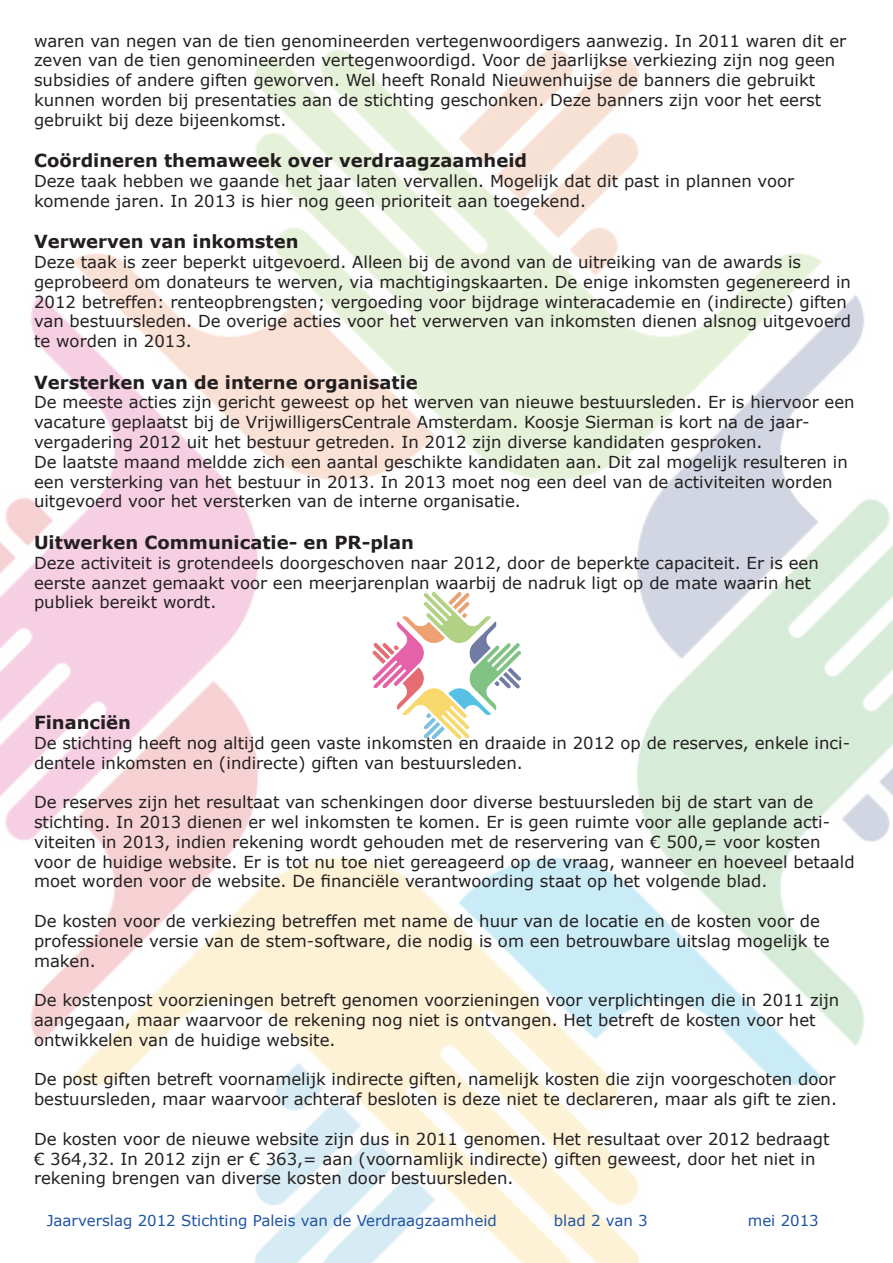
<style>
.page{position:relative;width:893px;height:1263px;background:#fff}
.page>*{position:absolute;margin:0;border:0;box-sizing:border-box;transform-origin:0 0}
.t1{font:700 18px "Verdana";color:#231f20}
.t2{font:16.5px/19.8px "Verdana";color:#231f20}
.t3{font:15px "Verdana";color:#1e53a3}
</style>
<div class="page">
<img style="left:0;top:49px;width:893px;height:1214px">
<img style="left:373px;top:588px;width:147px;height:154px">
<p class="t2" style="left:34px;top:30px;width:814px">waren van negen van de tien genomineerden vertegenwoordigers aanwezig. In 2011 waren dit er zeven van de tien genomineerden vertegenwoordigd. Voor de jaarlijkse verkiezing zijn nog geen subsidies of andere giften geworven. Wel heeft Ronald Nieuwenhuijse de banners die gebruikt kunnen worden bij presentaties aan de stichting geschonken. Deze banners zijn voor het eerst gebruikt bij deze bijeenkomst.</p>
<p class="t1" style="left:34px;top:149px;width:495px">Coördineren themaweek over verdraagzaamheid</p>
<p class="t2" style="left:34px;top:171px;width:762px">Deze taak hebben we gaande het jaar laten vervallen. Mogelijk dat dit past in plannen voor</p>
<p class="t2" style="left:34px;top:190px;width:554px">komende jaren. In 2013 is hier nog geen prioriteit aan toegekend.</p>
<p class="t1" style="left:34px;top:230px;width:266px">Verwerven van inkomsten</p>
<p class="t2" style="left:34px;top:252px;width:769px">Deze taak is zeer beperkt uitgevoerd. Alleen bij de avond van de uitreiking van de awards is</p>
<p class="t2" style="left:34px;top:271px;width:819px">geprobeerd om donateurs te werven, via machtigingskaarten. De enige inkomsten gegenereerd in 2012 betreffen: renteopbrengsten; vergoeding voor bijdrage winteracademie en (indirecte) giften van bestuursleden. De overige acties voor het verwerven van inkomsten dienen alsnog uitgevoerd te worden in 2013.</p>
<p class="t1" style="left:34px;top:371px;width:385px">Versterken van de interne organisatie</p>
<p class="t2" style="left:34px;top:392px;width:822px">De meeste acties zijn gericht geweest op het werven van nieuwe bestuursleden. Er is hiervoor een vacature geplaatst bij de VrijwilligersCentrale Amsterdam. Koosje Sierman is kort na de jaar-</p>
<p class="t2" style="left:34px;top:432px;width:730px">vergadering 2012 uit het bestuur getreden. In 2012 zijn diverse kandidaten gesproken.</p>
<p class="t2" style="left:34px;top:451px;width:815px">De laatste maand meldde zich een aantal geschikte kandidaten aan. Dit zal mogelijk resulteren in een versterking van het bestuur in 2013. In 2013 moet nog een deel van de activiteiten worden uitgevoerd voor het versterken van de interne organisatie.</p>
<p class="t1" style="left:34px;top:531px;width:381px">Uitwerken Communicatie- en PR-plan</p>
<p class="t2" style="left:34px;top:552px;width:786px">Deze activiteit is grotendeels doorgeschoven naar 2012, door de beperkte capaciteit. Er is een</p>
<p class="t2" style="left:34px;top:572px;width:779px">eerste aanzet gemaakt voor een meerjarenplan waarbij de nadruk ligt op de mate waarin het</p>
<p class="t2" style="left:34px;top:592px;width:184px">publiek bereikt wordt.</p>
<p class="t1" style="left:34px;top:711px;width:99px">Financiën</p>
<p class="t2" style="left:34px;top:732px;width:818px">De stichting heeft nog altijd geen vaste inkomsten en draaide in 2012 op de reserves, enkele inci&shy;dentele inkomsten en (indirecte) giften van bestuursleden.</p>
<p class="t2" style="left:34px;top:792px;width:822px">De reserves zijn het resultaat van schenkingen door diverse bestuursleden bij de start van de stichting. In 2013 dienen er wel inkomsten te komen. Er is geen ruimte voor alle geplande acti&shy;viteiten in 2013, indien rekening wordt gehouden met de reservering van € 500,= voor kosten voor de huidige website. Er is tot nu toe niet gereageerd op de vraag, wanneer en hoeveel betaald moet worden voor de website. De financiële verantwoording staat op het volgende blad.</p>
<p class="t2" style="left:34px;top:910px;width:797px">De kosten voor de verkiezing betreffen met name de huur van de locatie en de kosten voor de professionele versie van de stem-software, die nodig is om een betrouwbare uitslag mogelijk te maken.</p>
<p class="t2" style="left:34px;top:990px;width:807px">De kostenpost voorzieningen betreft genomen voorzieningen voor verplichtingen die in 2011 zijn aangegaan, maar waarvoor de rekening nog niet is ontvangen. Het betreft de kosten voor het</p>
<p class="t2" style="left:34px;top:1029px;width:303px">ontwikkelen van de huidige website.</p>
<p class="t2" style="left:34px;top:1069px;width:804px">De post giften betreft voornamelijk indirecte giften, namelijk kosten die zijn voorgeschoten door bestuursleden, maar waarvoor achteraf besloten is deze niet te declareren, maar als gift te zien.</p>
<p class="t2" style="left:34px;top:1128px;width:797px">De kosten voor de nieuwe website zijn dus in 2011 genomen. Het resultaat over 2012 bedraagt</p>
<p class="t2" style="left:34px;top:1148px;width:783px">€ 364,32. In 2012 zijn er € 363,= aan (voornamlijk indirecte) giften geweest, door het niet in</p>
<p class="t2" style="left:34px;top:1168px;width:481px">rekening brengen van diverse kosten door bestuursleden.</p>
<p class="t3" style="left:47px;top:1210px;width:451px">Jaarverslag 2012 Stichting Paleis van de Verdraagzaamheid</p>
<p class="t3" style="left:554px;top:1210px;width:95px">blad 2 van 3</p>
<p class="t3" style="left:748px;top:1210px;width:73px">mei 2013</p>
</div>
